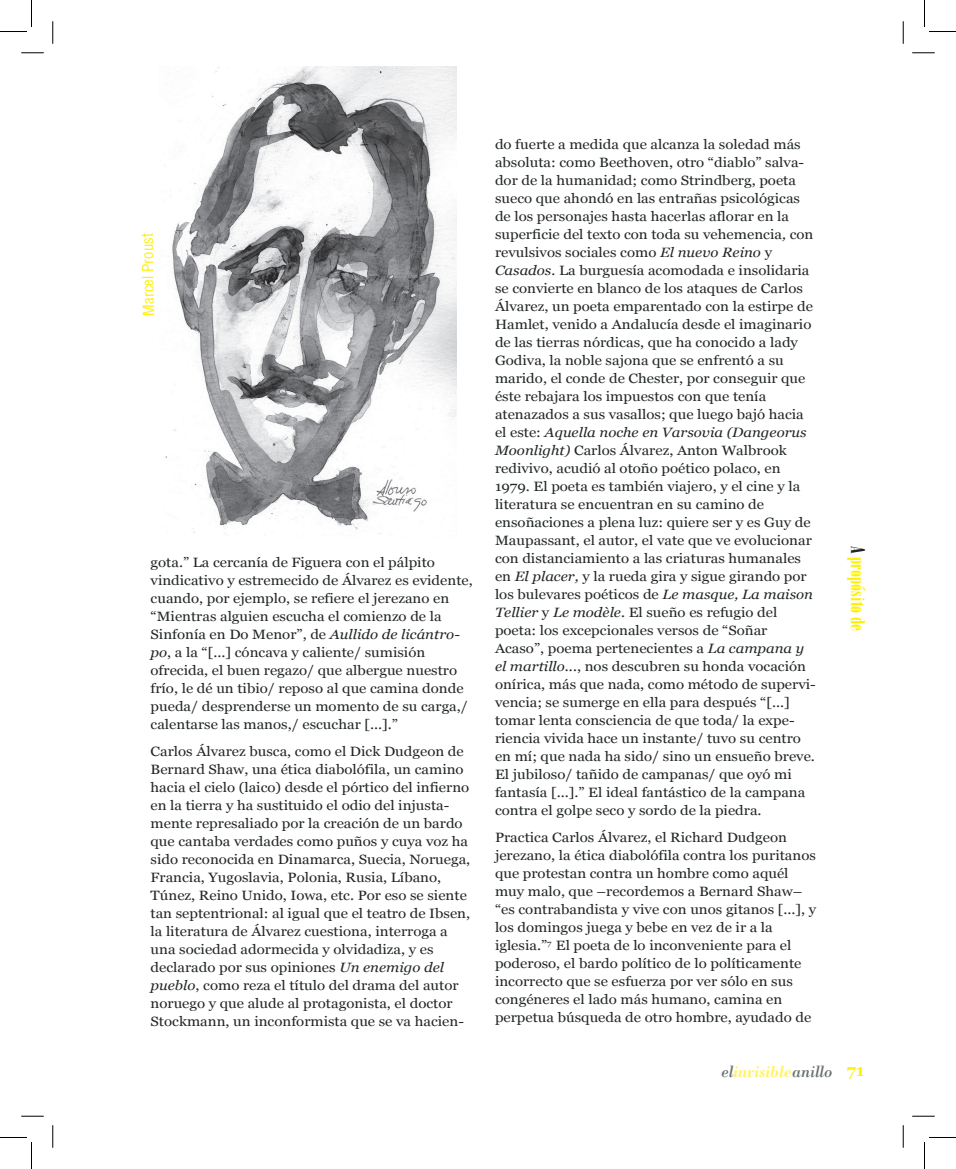
<style>
.page{position:relative;width:956px;height:1169px;background:#fff}
.page>*{position:absolute;margin:0;border:0;box-sizing:border-box;transform-origin:0 0}
.t1{font:18.9px "Bodoni Poster Compressed";color:#fef008;scale:1.11 1}
.t2{font:italic 700 16.5px "Bodoni";color:#fff365}
.t3{font:condensed 15px "Helvetica";color:#fef008}
.t4{font:13.5px/18px "Georgia";color:#212723;scale:1.11 1}
.s1{font-style:italic}
.s2{color:#212723}
.s3{font-weight:400;color:#6b7171}
.s4{font-family:"Georgia";font-style:normal;color:#fef008}
</style>
<div class="page">
<img style="left:164px;top:66px;width:293px;height:470px">
<svg style="left:21px;top:53px;width:23px;height:1px"></svg>
<svg style="left:912px;top:53px;width:23px;height:1px"></svg>
<svg style="left:21px;top:1115px;width:23px;height:1px"></svg>
<svg style="left:912px;top:1115px;width:23px;height:1px"></svg>
<svg style="left:53px;top:21px;width:1px;height:23px"></svg>
<svg style="left:53px;top:1125px;width:1px;height:22px"></svg>
<svg style="left:903px;top:21px;width:1px;height:23px"></svg>
<svg style="left:903px;top:1125px;width:1px;height:22px"></svg>
<svg style="left:0;top:0;width:32px;height:32px"></svg>
<svg style="left:0;top:1137px;width:32px;height:32px"></svg>
<svg style="left:924px;top:0;width:32px;height:32px"></svg>
<svg style="left:924px;top:1137px;width:32px;height:32px"></svg>
<p class="t3" style="left:139px;top:316px;width:84px;rotate:-91deg">Marcel Proust</p>
<p class="t4" style="left:151px;top:553px;width:292px">gota.” La cercanía de Figuera con el pálpito vindicativo y estremecido de Álvarez es evidente, cuando, por ejemplo, se refiere el jerezano en “Mientras alguien escucha el comienzo de la Sinfonía en Do Menor”, de <span class="s1">Aullido de licántro&shy;po</span>, a la “[...] cóncava y caliente/ sumisión ofrecida, el buen regazo/ que albergue nuestro frío, le dé un tibio/ reposo al que camina donde pueda/ desprenderse un momento de su carga,/ calentarse las manos,/ escuchar [...].”</p>
<p class="t4" style="left:151px;top:742px;width:290px">Carlos Álvarez busca, como el Dick Dudgeon de Bernard Shaw, una ética diabolófila, un camino hacia el cielo (laico) desde el pórtico del infierno en la tierra y ha sustituido el odio del injusta&shy;mente represaliado por la creación de un bardo que cantaba verdades como puños y cuya voz ha sido reconocida en Dinamarca, Suecia, Noruega, Francia, Yugoslavia, Polonia, Rusia, Líbano, Túnez, Reino Unido, Iowa, etc. Por eso se siente tan septentrional: al igual que el teatro de Ibsen, la literatura de Álvarez cuestiona, interroga a una sociedad adormecida y olvidadiza, y es declarado por sus opiniones <span class="s1">Un enemigo del pueblo</span>, como reza el título del drama del autor noruego y que alude al protagonista, el doctor Stockmann, un inconformista que se va hacien-</p>
<p class="t4" style="left:495px;top:135px;width:290px">do fuerte a medida que alcanza la soledad más absoluta: como Beethoven, otro “diablo” salva&shy;dor de la humanidad; como Strindberg, poeta sueco que ahondó en las entrañas psicológicas de los personajes hasta hacerlas aflorar en la superficie del texto con toda su vehemencia<span class="s1">,</span> con revulsivos sociales como <span class="s1">El nuevo Reino</span> y <span class="s1">Casados.</span> La burguesía acomodada e insolidaria se convierte en blanco de los ataques de Carlos Álvarez, un poeta emparentado con la estirpe de Hamlet, venido a Andalucía desde el imaginario de las tierras nórdicas, que ha conocido a lady Godiva, la noble sajona que se enfrentó a su marido, el conde de Chester, por conseguir que éste rebajara los impuestos con que tenía atenazados a sus vasallos; que luego bajó hacia el este: <span class="s1">Aquella noche en Varsovia (Dangeorus Moonlight)</span> Carlos Álvarez, Anton Walbrook redivivo, acudió al otoño poético polaco, en 1979. El poeta es también viajero, y el cine y la literatura se encuentran en su camino de ensoñaciones a plena luz: quiere ser y es Guy de Maupassant, el autor, el vate que ve evolucionar con distanciamiento a las criaturas humanales en <span class="s1">El placer,</span> y la rueda gira y sigue girando por los bulevares poéticos de <span class="s1">Le masque, La maison Tellier</span> y <span class="s1">Le modèle.</span> El sueño es refugio del poeta: los excepcionales versos de “Soñar Acaso”, poema pertenecientes a <span class="s1">La campana y el martillo...</span>, nos descubren su honda vocación onírica, más que nada, como método de supervi&shy;vencia; se sumerge en ella para después “[...] tomar lenta consciencia de que toda/ la expe&shy;riencia vivida hace un instante/ tuvo su centro en mí; que nada ha sido/ sino un ensueño breve.<br>El jubiloso/ tañido de campanas/ que oyó mi fantasía [...].” El ideal fantástico de la campana contra el golpe seco y sordo de la piedra.</p>
<p class="t4" style="left:495px;top:828px;width:291px">Practica Carlos Álvarez, el Richard Dudgeon jerezano, la ética diabolófila contra los puritanos que protestan contra un hombre como aquél muy malo, que –recordemos a Bernard Shaw– “es contrabandista y vive con unos gitanos [...], y los domingos juega y bebe en vez de ir a la iglesia.”<sup>7</sup> El poeta de lo inconveniente para el poderoso, el bardo político de lo políticamente incorrecto que se esfuerza por ver sólo en sus congéneres el lado más humano, camina en perpetua búsqueda de otro hombre, ayudado de</p>
<h1 class="t1" style="left:869px;top:545px;width:78px;rotate:90deg"><span class="s2">A</span> propósito de</h1>
<p class="t2" style="left:721px;top:1061px;width:144px"><span class="s3">el</span>invisible<span class="s3">anillo</span> <span class="s4">71</span></p>
</div>
